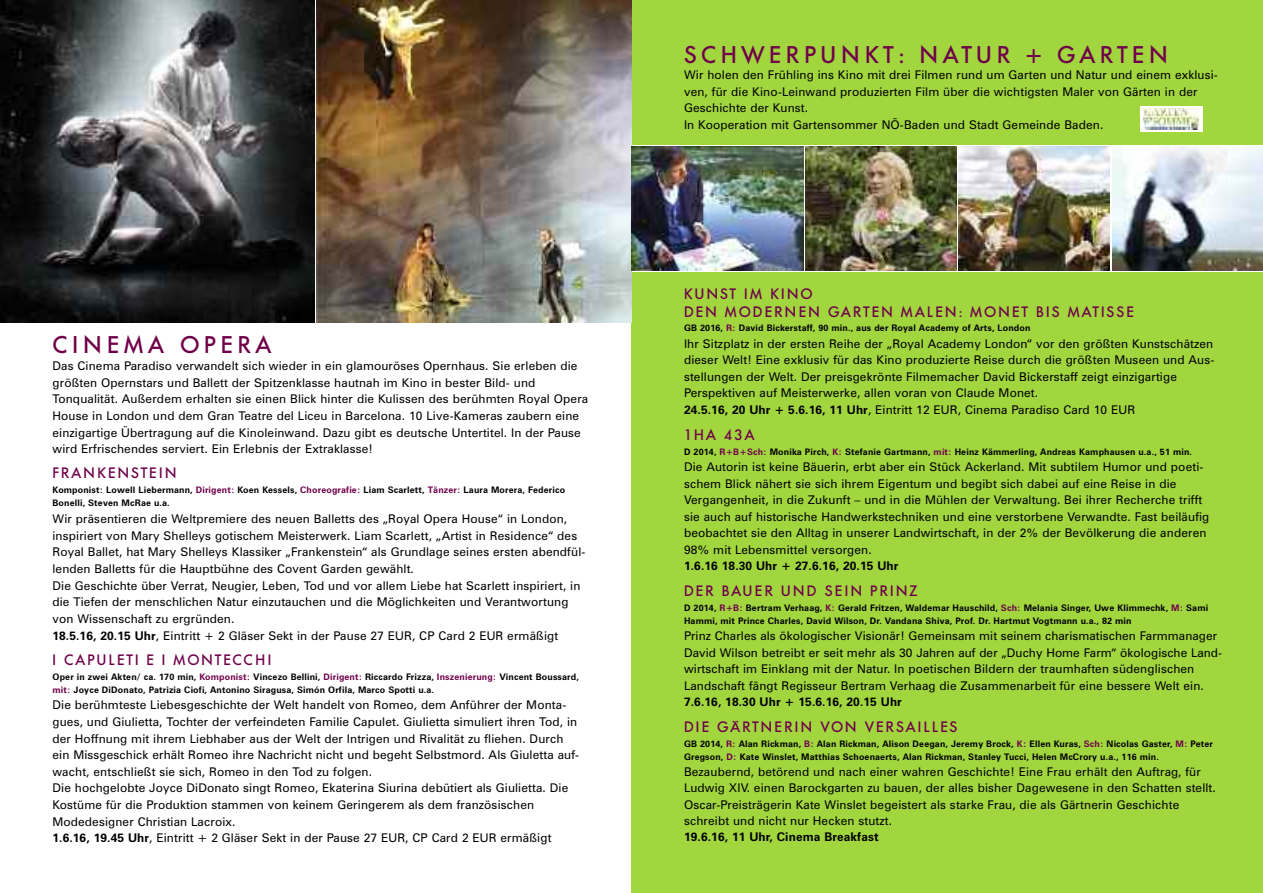
<style>
.page{position:relative;width:1263px;height:893px;background:#fff}
.page>*{position:absolute;margin:0;border:0;box-sizing:border-box;transform-origin:0 0}
.t1{font:500 24px "Futura BQ";letter-spacing:.18em;color:#6f0049}
.t2{font:500 24px "Futura BQ";letter-spacing:.21em;color:#6f0049}
.t3{font:500 15px/17.2px "Futura BQ";letter-spacing:.115em;color:#6f0049}
.t4{font:500 15px "Futura BQ";letter-spacing:.155em;color:#6f0049}
.t5{font:500 15px "Futura BQ";letter-spacing:.135em;color:#6f0049}
.t6{font:12px/16.6px "Zurich BT";letter-spacing:.01em;color:#000}
.t7{font:700 12px "Zurich BT";letter-spacing:.01em;color:#000}
.t8{font:700 9px/12.6px "Zurich BT";letter-spacing:.015em;color:#000}
.s1{color:#6f0049}
.s2{font-weight:700}
</style>
<div class="page">
<div style="left:631px;top:272px;width:632px;height:621px;background:#a1d63f"></div>
<div style="left:631px;top:0;width:632px;height:145px;background:#a1d63f"></div>
<img style="left:0;top:0;width:315px;height:322px">
<img style="left:317px;top:0;width:314px;height:322px">
<svg style="left:1140px;top:106px;width:62px;height:25px"></svg>
<img style="left:1143px;top:108px;width:55px;height:21px">
<img style="left:631px;top:147px;width:173px;height:123px">
<img style="left:806px;top:147px;width:151px;height:123px">
<img style="left:959px;top:147px;width:151px;height:123px">
<img style="left:1112px;top:147px;width:151px;height:123px">
<h1 class="t2" style="left:53px;top:332px;width:221px">CINEMA OPERA</h1>
<p class="t6" style="left:53px;top:359px;width:537px">Das Cinema Paradiso verwandelt sich wieder in ein glamouröses Opernhaus. Sie erleben die größten Opernstars und Ballett der Spitzenklasse hautnah im Kino in bester Bild- und Tonqualität. Außerdem erhalten sie einen Blick hinter die Kulissen des berühmten Royal Opera House in London und dem Gran Teatre del Liceu in Barcelona. 10 Live-Kameras zaubern eine einzigartige Übertragung auf die Kinoleinwand. Dazu gibt es deutsche Untertitel. In der Pause wird Erfrischendes serviert. Ein Erlebnis der Extraklasse!</p>
<p class="t5" style="left:53px;top:465px;width:126px">FRANKENSTEIN</p>
<p class="t8" style="left:53px;top:485px;width:514px">Komponist: Lowell Liebermann, <span class="s1">Dirigent:</span> Koen Kessels, <span class="s1">Choreografie:</span> Liam Scarlett, <span class="s1">Tänzer:</span> Laura Morera, Federico<br>Bonelli, Steven McRae u.a.</p>
<p class="t6" style="left:52px;top:511px;width:534px">Wir präsentieren die Weltpremiere des neuen Balletts des „Royal Opera House“ in London, inspiriert von Mary Shelleys gotischem Meisterwerk. Liam Scarlett, „Artist in Residence“ des Royal Ballet, hat Mary Shelleys Klassiker „Frankenstein“ als Grundlage seines ersten abendfül&shy;lenden Balletts für die Hauptbühne des Covent Garden gewählt.<br>Die Geschichte über Verrat, Neugier, Leben, Tod und vor allem Liebe hat Scarlett inspiriert, in die Tiefen der menschlichen Natur einzutauchen und die Möglichkeiten und Verantwortung von Wissenschaft zu ergründen.<br><span class="s2">18.5.16, 20.15 Uhr</span>, Eintritt + 2 Gläser Sekt in der Pause 27 EUR, CP Card 2 EUR ermäßigt</p>
<p class="t3" style="left:53px;top:651px;width:220px">I CAPULETI E I MONTECCHI</p>
<p class="t8" style="left:53px;top:671px;width:528px">Oper in zwei Akten/ ca. 170 min, <span class="s1">Komponist:</span> Vincezo Bellini, <span class="s1">Dirigent:</span> Riccardo Frizza, <span class="s1">Inszenierung:</span> Vincent Boussard, <span class="s1">mit:</span> Joyce DiDonato, Patrizia Ciofi, Antonino Siragusa, Simón Orfila, Marco Spotti u.a.</p>
<p class="t6" style="left:52px;top:698px;width:528px">Die berühmteste Liebesgeschichte der Welt handelt von Romeo, dem Anführer der Monta&shy;gues, und Giulietta, Tochter der verfeindeten Familie Capulet. Giulietta simuliert ihren Tod, in der Hoffnung mit ihrem Liebhaber aus der Welt der Intrigen und Rivalität zu fliehen. Durch ein Missgeschick erhält Romeo ihre Nachricht nicht und begeht Selbstmord. Als Giuletta auf&shy;wacht, entschließt sie sich, Romeo in den Tod zu folgen.<br>Die hochgelobte Joyce DiDonato singt Romeo, Ekaterina Siurina debütiert als Giulietta. Die Kostüme für die Produktion stammen von keinem Geringerem als dem französischen Modedesigner Christian Lacroix.<br><span class="s2">1.6.16, 19.45 Uhr</span>, Eintritt + 2 Gläser Sekt in der Pause 27 EUR, CP Card 2 EUR ermäßigt</p>
<h1 class="t1" style="left:684px;top:41px;width:485px">SCHWERPUNKT: NATUR + GARTEN</h1>
<p class="t6" style="left:684px;top:68px;width:535px">Wir holen den Frühling ins Kino mit drei Filmen rund um Garten und Natur und einem exklusi&shy;ven, für die Kino-Leinwand produzierten Film über die wichtigsten Maler von Gärten in der Geschichte der Kunst.<br>In Kooperation mit Gartensommer NÖ-Baden und Stadt Gemeinde Baden.</p>
<p class="t3" style="left:684px;top:286px;width:452px">KUNST IM KINO<br>DEN MODERNEN GARTEN MALEN: MONET BIS MATISSE</p>
<p class="t8" style="left:684px;top:323px;width:348px">GB 2016, <span class="s1">R:</span> David Bickerstaff, 90 min., aus der Royal Academy of Arts, London</p>
<p class="t6" style="left:684px;top:337px;width:532px">Ihr Sitzplatz in der ersten Reihe der „Royal Academy London“ vor den größten Kunstschätzen dieser Welt! Eine exklusiv für das Kino produzierte Reise durch die größten Museen und Aus&shy;stellungen der Welt. Der preisgekrönte Filmemacher David Bickerstaff zeigt einzigartige Perspektiven auf Meisterwerke, allen voran von Claude Monet.<br><span class="s2">24.5.16, 20 Uhr + 5.6.16, 11 Uhr</span>, Eintritt 12 EUR, Cinema Paradiso Card 10 EUR</p>
<p class="t3" style="left:684px;top:426px;width:73px">1HA 43A</p>
<p class="t8" style="left:684px;top:446px;width:509px">D 2014, <span class="s1">R+B+Sch:</span> Monika Pirch, <span class="s1">K:</span> Stefanie Gartmann, <span class="s1">mit:</span> Heinz Kämmerling, Andreas Kamphausen u.a., 51 min.</p>
<p class="t6" style="left:684px;top:460px;width:527px">Die Autorin ist keine Bäuerin, erbt aber ein Stück Ackerland. Mit subtilem Humor und poeti&shy;schem Blick nähert sie sich ihrem Eigentum und begibt sich dabei auf eine Reise in die Vergangenheit, in die Zukunft – und in die Mühlen der Verwaltung. Bei ihrer Recherche trifft sie auch auf historische Handwerkstechniken und eine verstorbene Verwandte. Fast beiläufig beobachtet sie den Alltag in unserer Landwirtschaft, in der 2% der Bevölkerung die anderen 98% mit Lebensmittel versorgen.</p>
<p class="t7" style="left:684px;top:562px;width:216px">1.6.16 18.30 Uhr + 27.6.16, 20.15 Uhr</p>
<p class="t4" style="left:684px;top:583px;width:235px">DER BAUER UND SEIN PRINZ</p>
<p class="t8" style="left:684px;top:602px;width:526px">D 2014, <span class="s1">R+B:</span> Bertram Verhaag, <span class="s1">K:</span> Gerald Fritzen, Waldemar Hauschild, <span class="s1">Sch:</span> Melania Singer, Uwe Klimmechk, <span class="s1">M:</span> Sami<br>Hammi, mit Prince Charles, David Wilson, Dr. Vandana Shiva, Prof. Dr. Hartmut Vogtmann u.a., 82 min</p>
<p class="t6" style="left:684px;top:629px;width:540px">Prinz Charles als ökologischer Visionär! Gemeinsam mit seinem charismatischen Farmmanager David Wilson betreibt er seit mehr als 30 Jahren auf der „Duchy Home Farm“ ökologische Land&shy;wirtschaft im Einklang mit der Natur. In poetischen Bildern der traumhaften südenglischen Landschaft fängt Regisseur Bertram Verhaag die Zusammenarbeit für eine bessere Welt ein.</p>
<p class="t7" style="left:684px;top:698px;width:219px">7.6.16, 18.30 Uhr + 15.6.16, 20.15 Uhr</p>
<p class="t3" style="left:684px;top:719px;width:275px">DIE GÄRTNERIN VON VERSAILLES</p>
<p class="t8" style="left:684px;top:738px;width:530px">GB 2014, <span class="s1">R:</span> Alan Rickman, <span class="s1">B:</span> Alan Rickman, Alison Deegan, Jeremy Brock, <span class="s1">K:</span> Ellen Kuras, <span class="s1">Sch:</span> Nicolas Gaster, <span class="s1">M:</span> Peter<br>Gregson, <span class="s1">D:</span> Kate Winslet, Matthias Schoenaerts, Alan Rickman, Stanley Tucci, Helen McCrory u.a., 116 min.</p>
<p class="t6" style="left:684px;top:765px;width:533px">Bezaubernd, betörend und nach einer wahren Geschichte! Eine Frau erhält den Auftrag, für Ludwig XIV. einen Barockgarten zu bauen, der alles bisher Dagewesene in den Schatten stellt.<br>Oscar-Preisträgerin Kate Winslet begeistert als starke Frau, die als Gärtnerin Geschichte schreibt und nicht nur Hecken stutzt.</p>
<p class="t7" style="left:684px;top:833px;width:196px">19.6.16, 11 Uhr, Cinema Breakfast</p>
</div>
